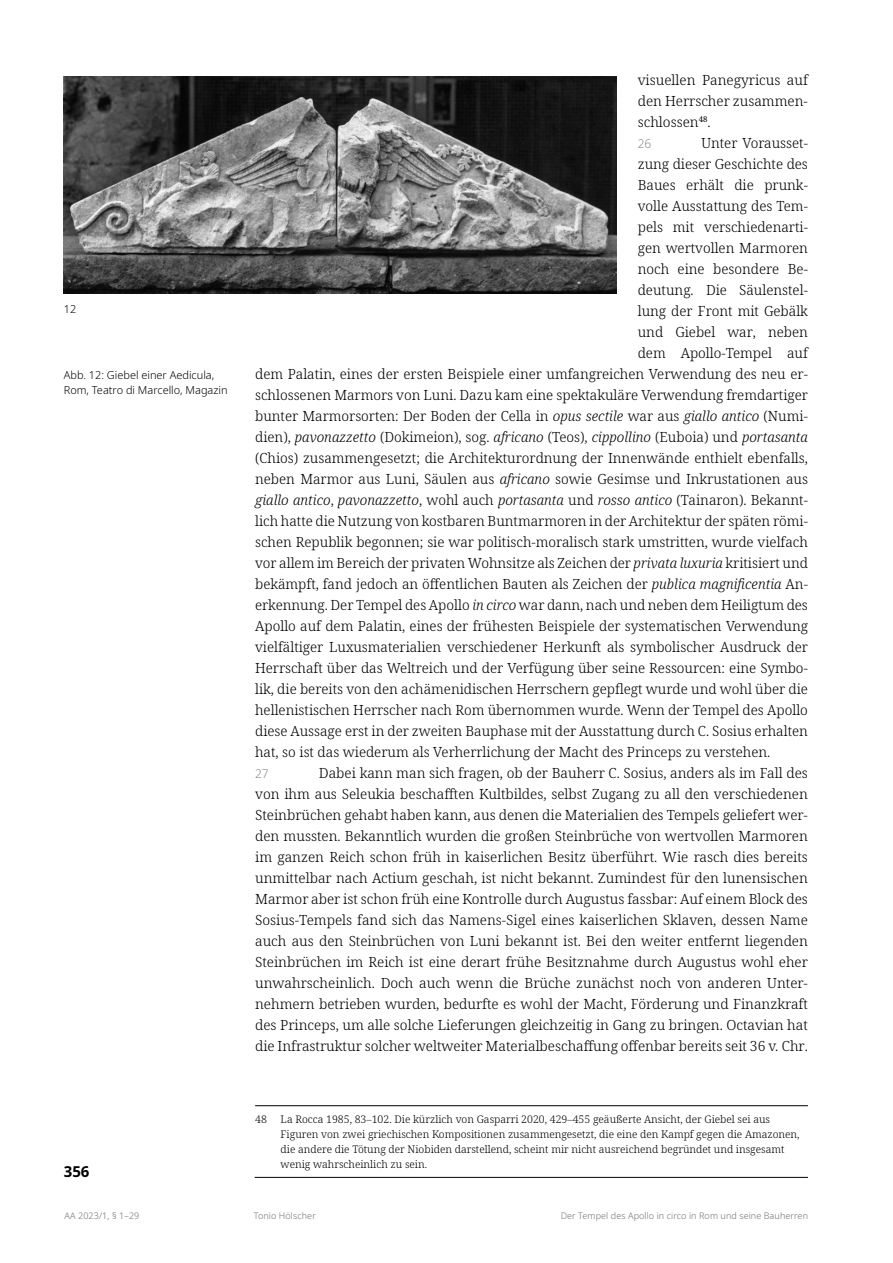
<style>
.page{position:relative;width:893px;height:1263px;background:#fff}
.page>*{position:absolute;margin:0;border:0;box-sizing:border-box;transform-origin:0 0}
.t1{font:700 15px "Noto Sans";color:#000}
.t2{font:300 13.95px/21px "Noto Serif";color:#000;text-align:justify}
.t3{font:italic 300 13.95px "Noto Serif";color:#000}
.t4{font:300 12px "Noto Sans";color:#878787}
.t5{font:300 10.95px/15px "Noto Sans";color:#000}
.t6{font:300 10.5px/15px "Noto Serif";color:#000}
.t7{font:300 9px "Noto Sans";letter-spacing:.01em;color:#706f6f}
.s1{font-style:italic}
.s2{font-style:normal}
</style>
<div class="page">
<hr style="left:255px;top:1177px;width:553px;height:1px;background:#000">
<hr style="left:255px;top:1105px;width:553px;height:1px;background:#000">
<img style="left:64px;top:76px;width:552px;height:218px">
<p class="t5" style="left:64px;top:302px;width:14px">12</p>
<p class="t5" style="left:64px;top:368px;width:165px">Abb. 12: Giebel einer Aedicula,<br>Rom, Teatro di Marcello, Magazin</p>
<p class="t1" style="left:64px;top:1161px;width:27px">356</p>
<p class="t2" style="left:638px;top:70px;width:172px">visuellen Panegyricus auf den Herrscher zusammen&shy;schlossen<sup>48</sup>.</p>
<p class="t4" style="left:638px;top:135px;width:15px">26</p>
<p class="t2" style="left:701px;top:133px;width:108px">Unter Vorausset-</p>
<p class="t2" style="left:638px;top:154px;width:172px">zung dieser Geschichte des</p>
<p class="t2" style="left:638px;top:175px;width:172px">Baues erhält die prunk-</p>
<p class="t2" style="left:638px;top:196px;width:172px">volle Ausstattung des Tem-</p>
<p class="t2" style="left:638px;top:217px;width:172px">pels mit verschiedenarti-</p>
<p class="t2" style="left:638px;top:238px;width:172px">gen wertvollen Marmoren</p>
<p class="t2" style="left:638px;top:259px;width:172px">noch eine besondere Be-</p>
<p class="t2" style="left:638px;top:280px;width:172px">deutung. Die Säulenstel-</p>
<p class="t2" style="left:638px;top:301px;width:172px">lung der Front mit Gebälk</p>
<p class="t2" style="left:638px;top:322px;width:172px">und Giebel war, neben</p>
<p class="t2" style="left:638px;top:343px;width:172px">dem Apollo-Tempel auf</p>
<p class="t2" style="left:255px;top:364px;width:554px">dem Palatin, eines der ersten Beispiele einer umfangreichen Verwendung des neu er-</p>
<p class="t2" style="left:255px;top:385px;width:554px">schlossenen Marmors von Luni. Dazu kam eine spektakuläre Verwendung fremdartiger</p>
<p class="t2" style="left:255px;top:406px;width:554px">bunter Marmorsorten: Der Boden der Cella in <span class="s1">opus sectile</span> war aus <span class="s1">giallo antico</span> (Numi-</p>
<p class="t2" style="left:255px;top:427px;width:554px">dien), <span class="s1">pavonazzetto</span> (Dokimeion), sog. <span class="s1">africano</span> (Teos), <span class="s1">cippollino</span> (Euboia) und <span class="s1">portasanta</span></p>
<p class="t2" style="left:255px;top:448px;width:554px">(Chios) zusammengesetzt; die Architekturordnung der Innenwände enthielt ebenfalls,</p>
<p class="t2" style="left:255px;top:469px;width:554px">neben Marmor aus Luni, Säulen aus <span class="s1">africano</span> sowie Gesimse und Inkrustationen aus</p>
<p class="t3" style="left:255px;top:490px;width:554px">giallo antico<span class="s2">,</span> pavonazzetto<span class="s2">, wohl auch</span> portasanta <span class="s2">und</span> rosso antico <span class="s2">(Tainaron). Bekannt-</span></p>
<p class="t2" style="left:255px;top:511px;width:554px">lich hatte die Nutzung von kostbaren Buntmarmoren in der Architektur der späten römi-</p>
<p class="t2" style="left:255px;top:532px;width:554px">schen Republik begonnen; sie war politisch-moralisch stark umstritten, wurde vielfach</p>
<p class="t2" style="left:255px;top:553px;width:554px">vor allem im Bereich der privaten Wohnsitze als Zeichen der <span class="s1">privata luxuria</span> kritisiert und</p>
<p class="t2" style="left:255px;top:574px;width:554px">bekämpft, fand jedoch an öffentlichen Bauten als Zeichen der <span class="s1">publica magnificentia</span> An-</p>
<p class="t2" style="left:255px;top:595px;width:554px">erkennung. Der Tempel des Apollo <span class="s1">in circo</span> war dann, nach und neben dem Heiligtum des</p>
<p class="t2" style="left:255px;top:616px;width:554px">Apollo auf dem Palatin, eines der frühesten Beispiele der systematischen Verwendung</p>
<p class="t2" style="left:255px;top:637px;width:554px">vielfältiger Luxusmaterialien verschiedener Herkunft als symbolischer Ausdruck der</p>
<p class="t2" style="left:255px;top:658px;width:554px">Herrschaft über das Weltreich und der Verfügung über seine Ressourcen: eine Symbo-</p>
<p class="t2" style="left:255px;top:679px;width:554px">lik, die bereits von den achämenidischen Herrschern gepflegt wurde und wohl über die</p>
<p class="t2" style="left:255px;top:700px;width:554px">hellenistischen Herrscher nach Rom übernommen wurde. Wenn der Tempel des Apollo</p>
<p class="t2" style="left:255px;top:721px;width:554px">diese Aussage erst in der zweiten Bauphase mit der Ausstattung durch C. Sosius erhalten</p>
<p class="t2" style="left:255px;top:742px;width:517px">hat, so ist das wiederum als Verherrlichung der Macht des Princeps zu verstehen.</p>
<p class="t4" style="left:255px;top:765px;width:15px">27</p>
<p class="t2" style="left:255px;top:763px;width:554px;text-indent:64px">Dabei kann man sich fragen, ob der Bauherr C. Sosius, anders als im Fall des von ihm aus Seleukia beschafften Kultbildes, selbst Zugang zu all den verschiedenen Steinbrüchen gehabt haben kann, aus denen die Materialien des Tempels geliefert wer&shy;den mussten. Bekanntlich wurden die großen Steinbrüche von wertvollen Marmoren im ganzen Reich schon früh in kaiserlichen Besitz überführt. Wie rasch dies bereits unmittelbar nach Actium geschah, ist nicht bekannt. Zumindest für den lunensischen Marmor aber ist schon früh eine Kontrolle durch Augustus fassbar: Auf einem Block des Sosius-Tempels fand sich das Namens-Sigel eines kaiserlichen Sklaven, dessen Name auch aus den Steinbrüchen von Luni bekannt ist. Bei den weiter entfernt liegenden Steinbrüchen im Reich ist eine derart frühe Besitznahme durch Augustus wohl eher unwahrscheinlich. Doch auch wenn die Brüche zunächst noch von anderen Unter&shy;nehmern betrieben wurden, bedurfte es wohl der Macht, Förderung und Finanzkraft des Princeps, um alle solche Lieferungen gleichzeitig in Gang zu bringen. Octavian hat die Infrastruktur solcher weltweiter Materialbeschaffung offenbar bereits seit 36 v. Chr.</p>
<p class="t6" style="left:255px;top:1112px;width:13px">48</p>
<p class="t6" style="left:281px;top:1112px;width:520px">La Rocca 1985, 83–102. Die kürzlich von Gasparri 2020, 429–455 geäußerte Ansicht, der Giebel sei aus Figuren von zwei griechischen Kompositionen zusammengesetzt, die eine den Kampf gegen die Amazonen, die andere die Tötung der Niobiden darstellend, scheint mir nicht ausreichend begründet und insgesamt wenig wahrscheinlich zu sein.</p>
<p class="t7" style="left:65px;top:1209px;width:76px">AA 2023/1, § 1–29</p>
<p class="t7" style="left:254px;top:1209px;width:64px">Tonio Hölscher</p>
<p class="t7" style="left:561px;top:1209px;width:249px">Der Tempel des Apollo in circo in Rom und seine Bauherren</p>
</div>
